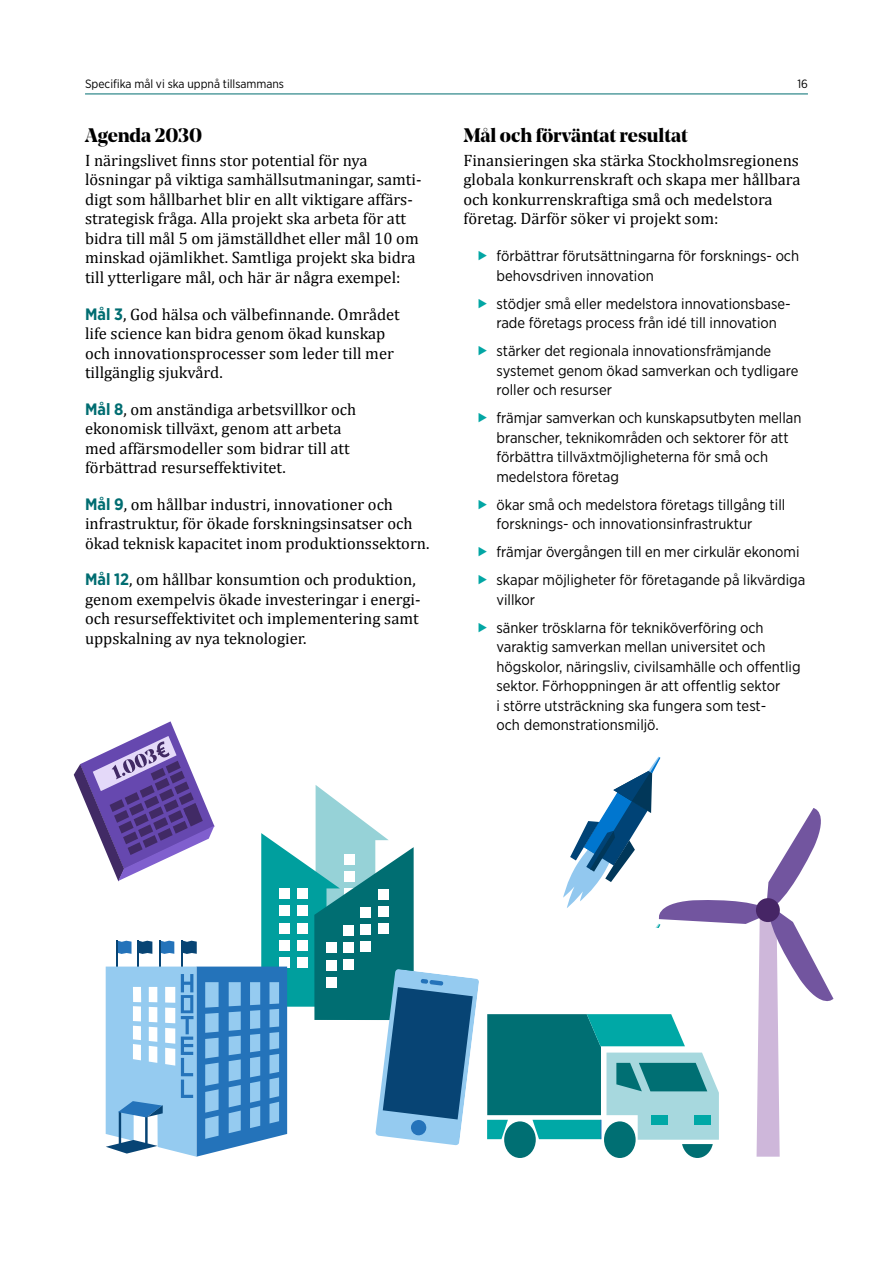
<style>
.page{position:relative;width:893px;height:1263px;background:#fff}
.page>*{position:absolute;margin:0;border:0;box-sizing:border-box;transform-origin:0 0}
.Rubrik_H3{font:700 19.5px "Noe Display";letter-spacing:-.005em;color:#000}
.Bröd{font:16.5px/19.5px "Cambria";color:#000}
.t1{font:15px/19.5px "Gotham Narrow";color:#000}
.t2{font:12px "Gotham Narrow";color:#000}
.s1{font-family:"Gotham Narrow";font-weight:700;color:#006d71}
</style>
<div class="page">
<hr style="left:85px;top:94px;width:723px;height:1px;background:#006d71">
<svg style="left:487px;top:757px;width:346px;height:401px"></svg>
<svg style="left:74px;top:721px;width:405px;height:436px"></svg>
<p class="t2" style="left:85px;top:77px;width:201px">Specifika mål vi ska uppnå tillsammans</p>
<p class="t2" style="left:797px;top:77px;width:12px">16</p>
<h3 class="Rubrik_H3" style="left:85px;top:122px;width:119px">Agenda 2030</h3>
<p class="Bröd" style="left:85px;top:151px;width:338px">I näringslivet finns stor potential för nya lösningar på viktiga samhällsutmaningar, samti&shy;digt som hållbarhet blir en allt viktigare affärs&shy;strategisk fråga. Alla projekt ska arbeta för att bidra till mål 5 om jämställdhet eller mål 10 om minskad ojämlikhet. Samtliga projekt ska bidra till ytterligare mål, och här är några exempel:</p>
<p class="Bröd" style="left:85px;top:304px;width:316px"><span class="s1">Mål 3</span>, God hälsa och välbefinnande. Området life science kan bidra genom ökad kunskap och innovationsprocesser som leder till mer tillgänglig sjukvård.</p>
<p class="Bröd" style="left:85px;top:399px;width:273px"><span class="s1">Mål 8</span>, om anständiga arbetsvillkor och ekonomisk tillväxt, genom att arbeta med affärsmodeller som bidrar till att förbättrad resurseffektivitet.</p>
<p class="Bröd" style="left:85px;top:494px;width:346px"><span class="s1">Mål 9</span>, om hållbar industri, innovationer och infrastruktur, för ökade forskningsinsatser och ökad teknisk kapacitet inom produktionssektorn.</p>
<p class="Bröd" style="left:85px;top:570px;width:335px"><span class="s1">Mål 12</span>, om hållbar konsumtion och produktion, genom exempelvis ökade investeringar i energi&shy;och resurseffektivitet och implementering samt uppskalning av nya teknologier.</p>
<h3 class="Rubrik_H3" style="left:463px;top:122px;width:226px">Mål och förväntat resultat</h3>
<p class="Bröd" style="left:463px;top:151px;width:339px">Finansieringen ska stärka Stockholmsregionens globala konkurrenskraft och skapa mer hållbara och konkurrenskraftiga små och medelstora företag. Därför söker vi projekt som:</p>
<p class="t1" style="left:496px;top:246px;width:304px">förbättrar förutsättningarna för forsknings- och behovsdriven innovation</p>
<p class="t1" style="left:496px;top:293px;width:296px">stödjer små eller medelstora innovationsbase&shy;rade företags process från idé till innovation</p>
<p class="t1" style="left:496px;top:341px;width:303px">stärker det regionala innovationsfrämjande systemet genom ökad samverkan och tydligare roller och resurser</p>
<p class="t1" style="left:496px;top:408px;width:306px">främjar samverkan och kunskapsutbyten mellan branscher, teknikområden och sektorer för att förbättra tillväxtmöjligheterna för små och medelstora företag</p>
<p class="t1" style="left:496px;top:494px;width:290px">ökar små och medelstora företags tillgång till forsknings- och innovationsinfrastruktur</p>
<p class="t1" style="left:496px;top:542px;width:305px">främjar övergången till en mer cirkulär ekonomi</p>
<p class="t1" style="left:496px;top:570px;width:310px">skapar möjligheter för företagande på likvärdiga villkor</p>
<p class="t1" style="left:496px;top:617px;width:306px">sänker trösklarna för tekniköverföring och varaktig samverkan mellan universitet och högskolor, näringsliv, civilsamhälle och offentlig sektor. Förhoppningen är att offentlig sektor<br>i större utsträckning ska fungera som test-<br>och demonstrationsmiljö.</p>
</div>
